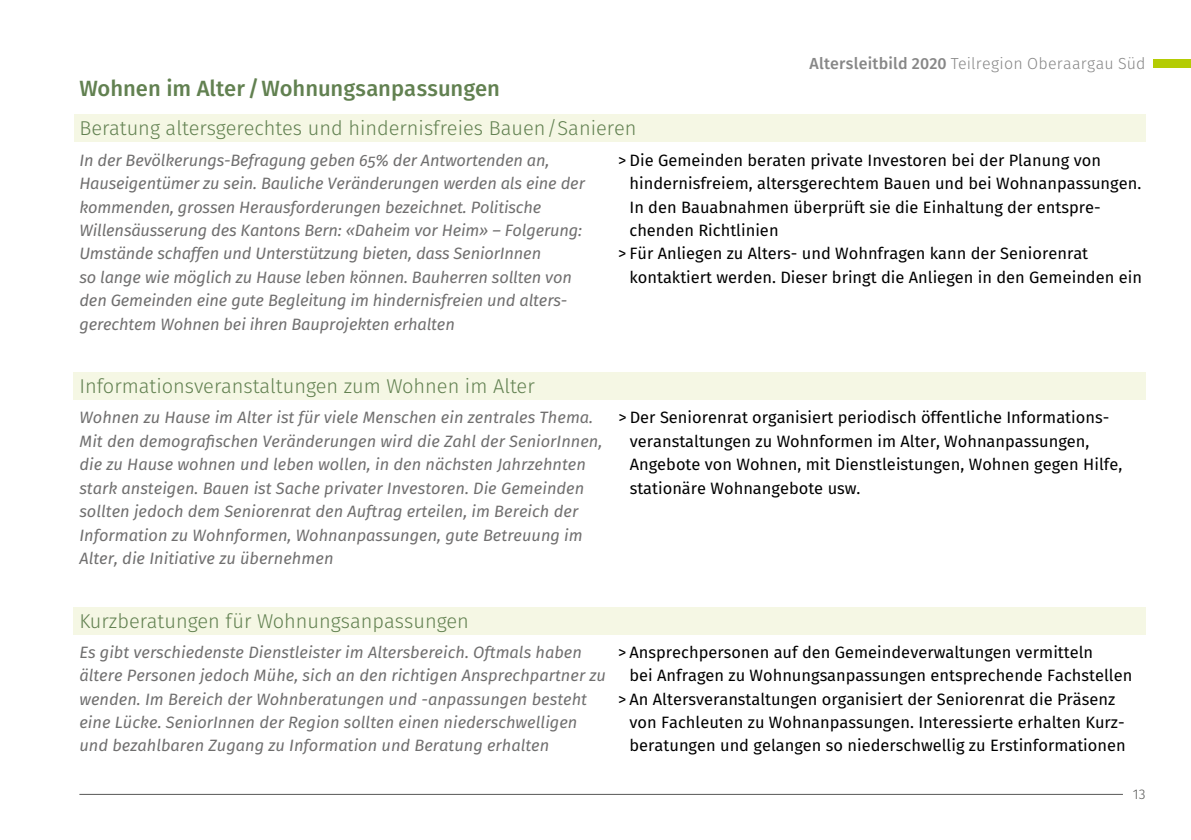
<style>
.page{position:relative;width:1191px;height:840px;background:#fff}
.page>*{position:absolute;margin:0;border:0;box-sizing:border-box;transform-origin:0 0}
.t1{font:500 22px "Fira Sans";color:#628151}
.t2{font:300 20px "Fira Sans";color:#628151}
.t3{font:italic 16.4px/23.4px "Fira Sans";color:#706f6f}
.t4{font:16.4px/23.4px "Fira Sans";color:#000}
.t5{font:300 16px "Fira Sans";letter-spacing:.01em;color:#878787}
.t6{font:300 14px "Fira Sans";color:#575756}
.s1{font-weight:500}
</style>
<div class="page">
<hr style="left:79px;top:793px;width:1044px;height:1px;background:#575756">
<div style="left:1153px;top:60px;width:38px;height:8px;background:#b4cc04"></div>
<div style="left:74px;top:115px;width:1071px;height:27px;background:#f5f7e4"></div>
<div style="left:74px;top:372px;width:1072px;height:28px;background:#f5f7e4"></div>
<div style="left:74px;top:606px;width:1072px;height:28px;background:#f5f7e4"></div>
<h1 class="t1" style="left:79px;top:72px;width:422px">Wohnen im Alter /Wohnungsanpassungen</h1>
<p class="t2" style="left:79px;top:114px;width:558px">Beratung altersgerechtes und hindernisfreies Bauen/Sanieren</p>
<p class="t5" style="left:809px;top:52px;width:337px"><span class="s1">Altersleitbild 2020</span> Teilregion Oberaargau Süd</p>
<p class="t3" style="left:79px;top:148px;width:507px">In der Bevölkerungs-Befragung geben 65% der Antwortenden an, Hauseigentümer zu sein. Bauliche Veränderungen werden als eine der kommenden, grossen Herausforderungen bezeichnet. Politische Willensäusserung des Kantons Bern: «Daheim vor Heim» – Folgerung:<br>Umstände schaffen und Unterstützung bieten, dass SeniorInnen<br>so lange wie möglich zu Hause leben können. Bauherren sollten von den Gemeinden eine gute Begleitung im hindernisfreien und alters&shy;gerechtem Wohnen bei ihren Bauprojekten erhalten</p>
<p class="t4" style="left:618px;top:148px;width:484px">&gt; Die Gemeinden beraten private Investoren bei der Planung von</p>
<p class="t4" style="left:629px;top:172px;width:513px">hindernisfreiem, altersgerechtem Bauen und bei Wohnanpassungen.</p>
<p class="t4" style="left:629px;top:195px;width:473px">In den Bauabnahmen überprüft sie die Einhaltung der entspre-</p>
<p class="t4" style="left:629px;top:218px;width:151px">chenden Richtlinien</p>
<p class="t4" style="left:618px;top:242px;width:471px">&gt; Für Anliegen zu Alters- und Wohnfragen kann der Seniorenrat</p>
<p class="t4" style="left:629px;top:265px;width:514px">kontaktiert werden. Dieser bringt die Anliegen in den Gemeinden ein</p>
<p class="t2" style="left:79px;top:372px;width:457px">Informationsveranstaltungen zum Wohnen im Alter</p>
<p class="t3" style="left:79px;top:406px;width:524px">Wohnen zu Hause im Alter ist für viele Menschen ein zentrales Thema.<br>Mit den demografischen Veränderungen wird die Zahl der SeniorInnen, die zu Hause wohnen und leben wollen, in den nächsten Jahrzehnten stark ansteigen. Bauen ist Sache privater Investoren. Die Gemeinden sollten jedoch dem Seniorenrat den Auftrag erteilen, im Bereich der Information zu Wohnformen, Wohnanpassungen, gute Betreuung im Alter, die Initiative zu übernehmen</p>
<p class="t4" style="left:629px;top:406px;width:494px;text-indent:-11px">&gt; Der Seniorenrat organisiert periodisch öffentliche Informations&shy;veranstaltungen zu Wohnformen im Alter, Wohnanpassungen, Angebote von Wohnen, mit Dienstleistungen, Wohnen gegen Hilfe, stationäre Wohnangebote usw.</p>
<p class="t2" style="left:79px;top:606px;width:391px">Kurzberatungen für Wohnungsanpassungen</p>
<p class="t3" style="left:79px;top:640px;width:528px">Es gibt verschiedenste Dienstleister im Altersbereich. Oftmals haben ältere Personen jedoch Mühe, sich an den richtigen Ansprechpartner zu wenden. Im Bereich der Wohnberatungen und -anpassungen besteht eine Lücke. SeniorInnen der Region sollten einen niederschwelligen und bezahlbaren Zugang zu Information und Beratung erhalten</p>
<p class="t4" style="left:618px;top:640px;width:476px">&gt; Ansprechpersonen auf den Gemeindeverwaltungen vermitteln</p>
<p class="t4" style="left:629px;top:663px;width:504px">bei Anfragen zu Wohnungsanpassungen entsprechende Fachstellen</p>
<p class="t4" style="left:618px;top:686px;width:498px">&gt; An Altersveranstaltungen organisiert der Seniorenrat die Präsenz</p>
<p class="t4" style="left:629px;top:710px;width:497px">von Fachleuten zu Wohnanpassungen. Interessierte erhalten Kurz-</p>
<p class="t4" style="left:629px;top:733px;width:498px">beratungen und gelangen so niederschwellig zu Erstinformationen</p>
<p class="t6" style="left:1132px;top:783px;width:14px">13</p>
</div>
